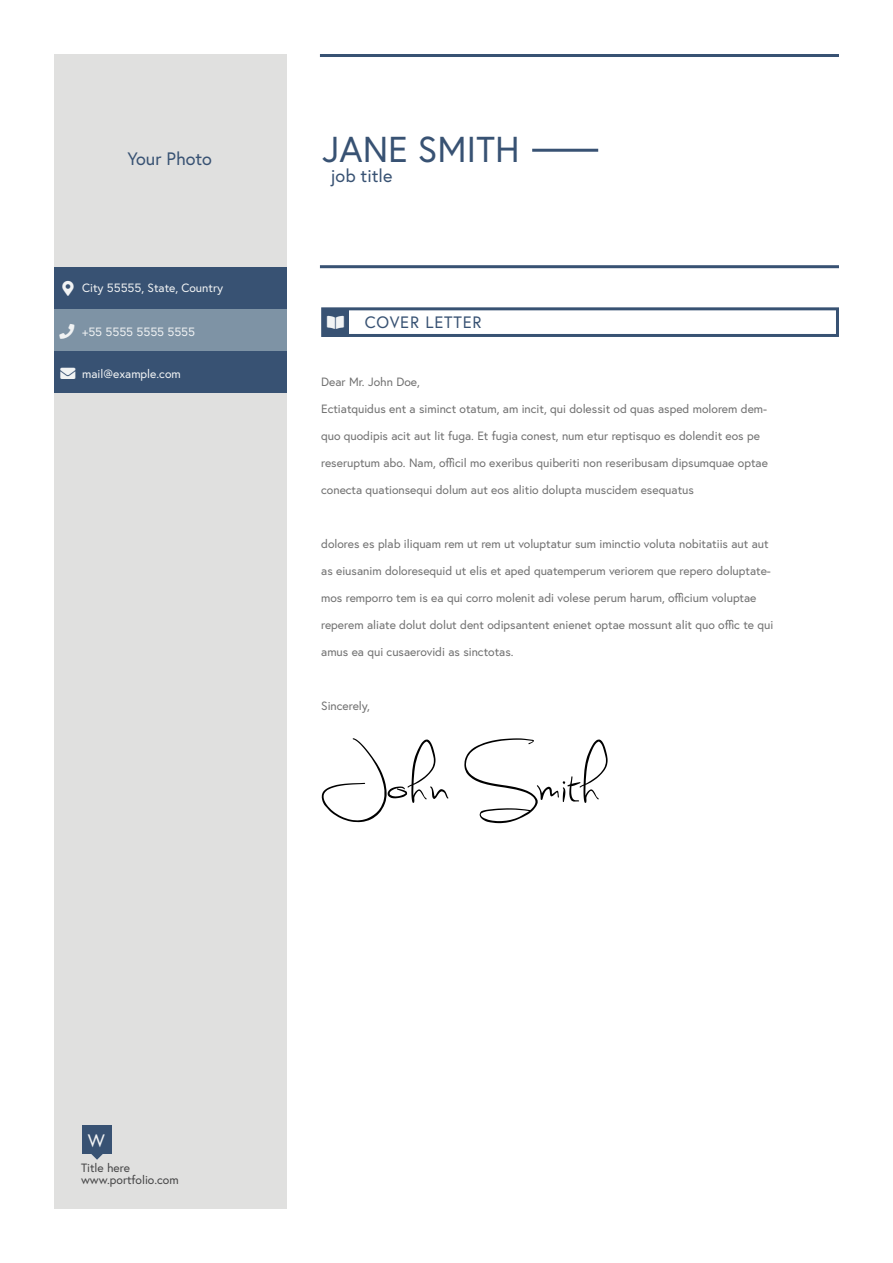
<style>
.page{position:relative;width:893px;height:1263px;background:#fff}
.page>*{position:absolute;margin:0;border:0;box-sizing:border-box;transform-origin:0 0}
.t1{font:72px "Sweetly Broken";color:#000}
.t2{font:36px "Europa";color:#385273}
.t3{font:18px "Europa";color:#385273}
.t4{font:18px "Europa";color:#f1f3f4}
.t5{font:16.5px "Europa";letter-spacing:.05em;color:#385273}
.t6{font:12px "Europa";color:#717171}
.t7{font:12px "Europa";color:#f1f3f4}
.t8{font:12px/12.3px "Europa";color:#474748}
</style>
<div class="page">
<div style="left:54px;top:351px;width:232px;height:42px;background:#385273"></div>
<div style="left:54px;top:309px;width:232px;height:42px;background:#7e93a5"></div>
<div style="left:54px;top:267px;width:232px;height:42px;background:#385273"></div>
<div style="left:54px;top:393px;width:232px;height:815px;background:#e0e0df"></div>
<div style="left:321px;top:307px;width:518px;height:30px;border:3px solid #385273"></div>
<div style="left:322px;top:308px;width:27px;height:28px;background:#385273"></div>
<hr style="left:320px;top:265px;width:519px;height:3px;background:#385273">
<hr style="left:532px;top:149px;width:66px;height:3px;background:#385273">
<hr style="left:320px;top:54px;width:519px;height:3px;background:#385273">
<div style="left:82px;top:1125px;width:30px;height:28px;background:#385273"></div>
<svg style="left:85px;top:1153px;width:24px;height:7px"></svg>
<div style="left:54px;top:54px;width:232px;height:213px;background:#e0e0df"></div>
<h3 class="t3" style="left:127px;top:147px;width:86px">Your Photo</h3>
<p class="t7" style="left:82px;top:280px;width:142px">City 55555, State, Country</p>
<p class="t7" style="left:82px;top:324px;width:114px">+55 5555 5555 5555</p>
<p class="t7" style="left:82px;top:366px;width:100px">mail@example.com</p>
<h2 class="t2" style="left:322px;top:126px;width:199px">JANE SMITH</h2>
<h3 class="t3" style="left:331px;top:164px;width:63px">job title</h3>
<h3 class="t5" style="left:365px;top:312px;width:118px">COVER LETTER</h3>
<p class="t6" style="left:321px;top:374px;width:100px">Dear Mr. John Doe,</p>
<p class="t6" style="left:321px;top:401px;width:448px">Ectiatquidus ent a siminct otatum, am incit, qui dolessit od quas asped molorem dem-</p>
<p class="t6" style="left:321px;top:428px;width:440px">quo quodipis acit aut lit fuga. Et fugia conest, num etur reptisquo es dolendit eos pe</p>
<p class="t6" style="left:321px;top:455px;width:448px">reseruptum abo. Nam, officil mo exeribus quiberiti non reseribusam dipsumquae optae</p>
<p class="t6" style="left:321px;top:482px;width:374px">conecta quationsequi dolum aut eos alitio dolupta muscidem esequatus</p>
<p class="t6" style="left:321px;top:536px;width:449px">dolores es plab iliquam rem ut rem ut voluptatur sum iminctio voluta nobitatiis aut aut</p>
<p class="t6" style="left:321px;top:563px;width:451px">as eiusanim doloresequid ut elis et aped quatemperum veriorem que repero doluptate-</p>
<p class="t6" style="left:321px;top:590px;width:437px">mos remporro tem is ea qui corro molenit adi volese perum harum, officium voluptae</p>
<p class="t6" style="left:321px;top:617px;width:454px">reperem aliate dolut dolut dent odipsantent enienet optae mossunt alit quo offic te qui</p>
<p class="t6" style="left:321px;top:644px;width:194px">amus ea qui cusaerovidi as sinctotas.</p>
<p class="t6" style="left:321px;top:698px;width:50px">Sincerely,</p>
<h1 class="t1" style="left:321px;top:732px;width:281px">John Smith</h1>
<h3 class="t4" style="left:88px;top:1129px;width:19px">W</h3>
<p class="t8" style="left:81px;top:1161px;width:99px">Title here www.portfolio.com</p>
</div>
